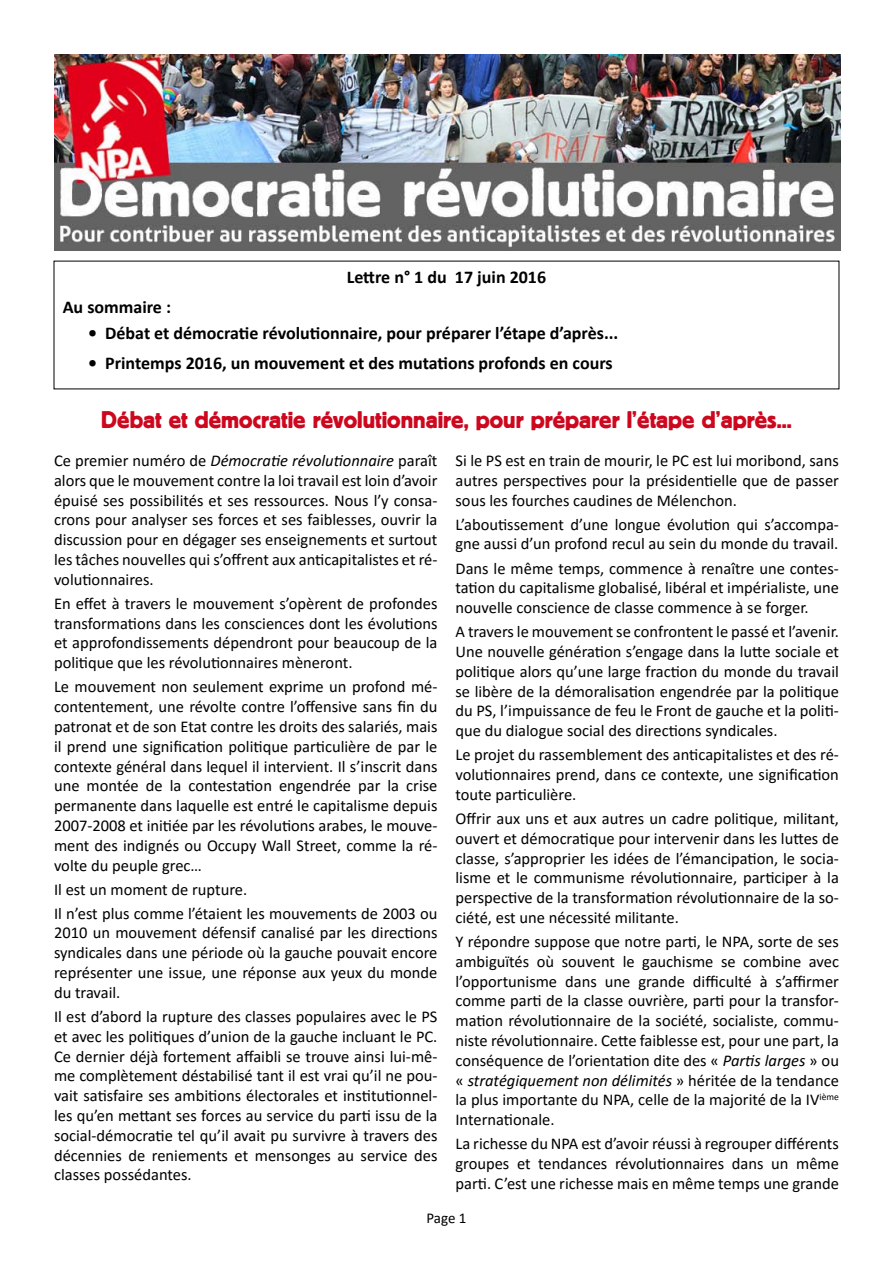
<style>
.page{position:relative;width:893px;height:1263px;background:#fff}
.page>*{position:absolute;margin:0;border:0;box-sizing:border-box;transform-origin:0 0}
.t1{font:24px "Block BE";color:#cd071e}
.t2{font:700 18px "Calibri";color:#000}
.t3{font:16.5px/19.8px "Calibri";color:#000;text-align:justify}
.t4{font:15px "Calibri";color:#000}
.s1{font-style:italic}
</style>
<div class="page">
<img style="left:54px;top:54px;width:787px;height:197px">
<p class="t2" style="left:347px;top:265px;width:201px">Lettre n° 1 du 17 juin 2016</p>
<p class="t2" style="left:63px;top:295px;width:110px">Au sommaire :</p>
<p class="t2" style="left:88px;top:321px;width:532px">• Débat et démocratie révolutionnaire, pour préparer l’étape d’après...</p>
<p class="t2" style="left:88px;top:351px;width:526px">• Printemps 2016, un mouvement et des mutations profonds en cours</p>
<h1 class="t1" style="left:101px;top:406px;width:692px">Débat et démocratie révolutionnaire, pour préparer l’étape d’après...</h1>
<p class="t3" style="left:54px;top:450px;width:385px">Ce premier numéro de <span class="s1">Démocratie révolutionnaire</span> paraît alors que le mouvement contre la loi travail est loin d’avoir épuisé ses possibilités et ses ressources. Nous l’y consa&shy;crons pour analyser ses forces et ses faiblesses, ouvrir la discussion pour en dégager ses enseignements et surtout les tâches nouvelles qui s’offrent aux anticapitalistes et ré&shy;volutionnaires.</p>
<p class="t3" style="left:54px;top:593px;width:385px">En effet à travers le mouvement s’opèrent de profondes transformations dans les consciences dont les évolutions et approfondissements dépendront pour beaucoup de la politique que les révolutionnaires mèneront.</p>
<p class="t3" style="left:54px;top:676px;width:385px">Le mouvement non seulement exprime un profond mé&shy;contentement, une révolte contre l’offensive sans fin du patronat et de son Etat contre les droits des salariés, mais il prend une signification politique particulière de par le contexte général dans lequel il intervient. Il s’inscrit dans une montée de la contestation engendrée par la crise permanente dans laquelle est entré le capitalisme depuis 2007-2008 et initiée par les révolutions arabes, le mouve&shy;ment des indignés ou Occupy Wall Street, comme la ré&shy;volte du peuple grec…</p>
<p class="t3" style="left:54px;top:877px;width:385px;line-height:24px">Il est un moment de rupture.<br>Il n’est plus comme l’étaient les mouvements de 2003 ou</p>
<p class="t3" style="left:54px;top:923px;width:385px">2010 un mouvement défensif canalisé par les directions syndicales dans une période où la gauche pouvait encore représenter une issue, une réponse aux yeux du monde du travail.</p>
<p class="t3" style="left:54px;top:1006px;width:385px">Il est d’abord la rupture des classes populaires avec le PS et avec les politiques d’union de la gauche incluant le PC.<br>Ce dernier déjà fortement affaibli se trouve ainsi lui-mê&shy;me complètement déstabilisé tant il est vrai qu’il ne pou&shy;vait satisfaire ses ambitions électorales et institutionnel&shy;les qu’en mettant ses forces au service du parti issu de la social-démocratie tel qu’il avait pu survivre à travers des décennies de reniements et mensonges au service des classes possédantes.</p>
<p class="t3" style="left:455px;top:450px;width:385px">Si le PS est en train de mourir, le PC est lui moribond, sans autres perspectives pour la présidentielle que de passer sous les fourches caudines de Mélenchon.</p>
<p class="t3" style="left:455px;top:514px;width:385px">L’aboutissement d’une longue évolution qui s’accompa&shy;gne aussi d’un profond recul au sein du monde du travail.</p>
<p class="t3" style="left:455px;top:558px;width:385px">Dans le même temps, commence à renaître une contes&shy;tation du capitalisme globalisé, libéral et impérialiste, une nouvelle conscience de classe commence à se forger.</p>
<p class="t3" style="left:455px;top:621px;width:385px">A travers le mouvement se confrontent le passé et l’avenir.<br>Une nouvelle génération s’engage dans la lutte sociale et politique alors qu’une large fraction du monde du travail se libère de la démoralisation engendrée par la politique du PS, l’impuissance de feu le Front de gauche et la politi&shy;que du dialogue social des directions syndicales.</p>
<p class="t3" style="left:455px;top:744px;width:385px">Le projet du rassemblement des anticapitalistes et des ré&shy;volutionnaires prend, dans ce contexte, une signification toute particulière.</p>
<p class="t3" style="left:455px;top:808px;width:385px">Offrir aux uns et aux autres un cadre politique, militant, ouvert et démocratique pour intervenir dans les luttes de classe, s’approprier les idées de l’émancipation, le socia&shy;lisme et le communisme révolutionnaire, participer à la perspective de la transformation révolutionnaire de la so&shy;ciété, est une nécessité militante.</p>
<p class="t3" style="left:455px;top:931px;width:385px">Y répondre suppose que notre parti, le NPA, sorte de ses ambiguïtés où souvent le gauchisme se combine avec l’opportunisme dans une grande difficulté à s’affirmer comme parti de la classe ouvrière, parti pour la transfor&shy;mation révolutionnaire de la société, socialiste, commu&shy;niste révolutionnaire. Cette faiblesse est, pour une part, la conséquence de l’orientation dite des « <span class="s1">Partis larges</span> » ou « <span class="s1">stratégiquement non délimités</span> » héritée de la tendance la plus importante du NPA, celle de la majorité de la IV<sup>ième </sup>Internationale.</p>
<p class="t3" style="left:455px;top:1133px;width:385px">La richesse du NPA est d’avoir réussi à regrouper différents groupes et tendances révolutionnaires dans un même parti. C’est une richesse mais en même temps une grande</p>
<p class="t4" style="left:426px;top:1208px;width:42px">Page 1</p>
</div>
